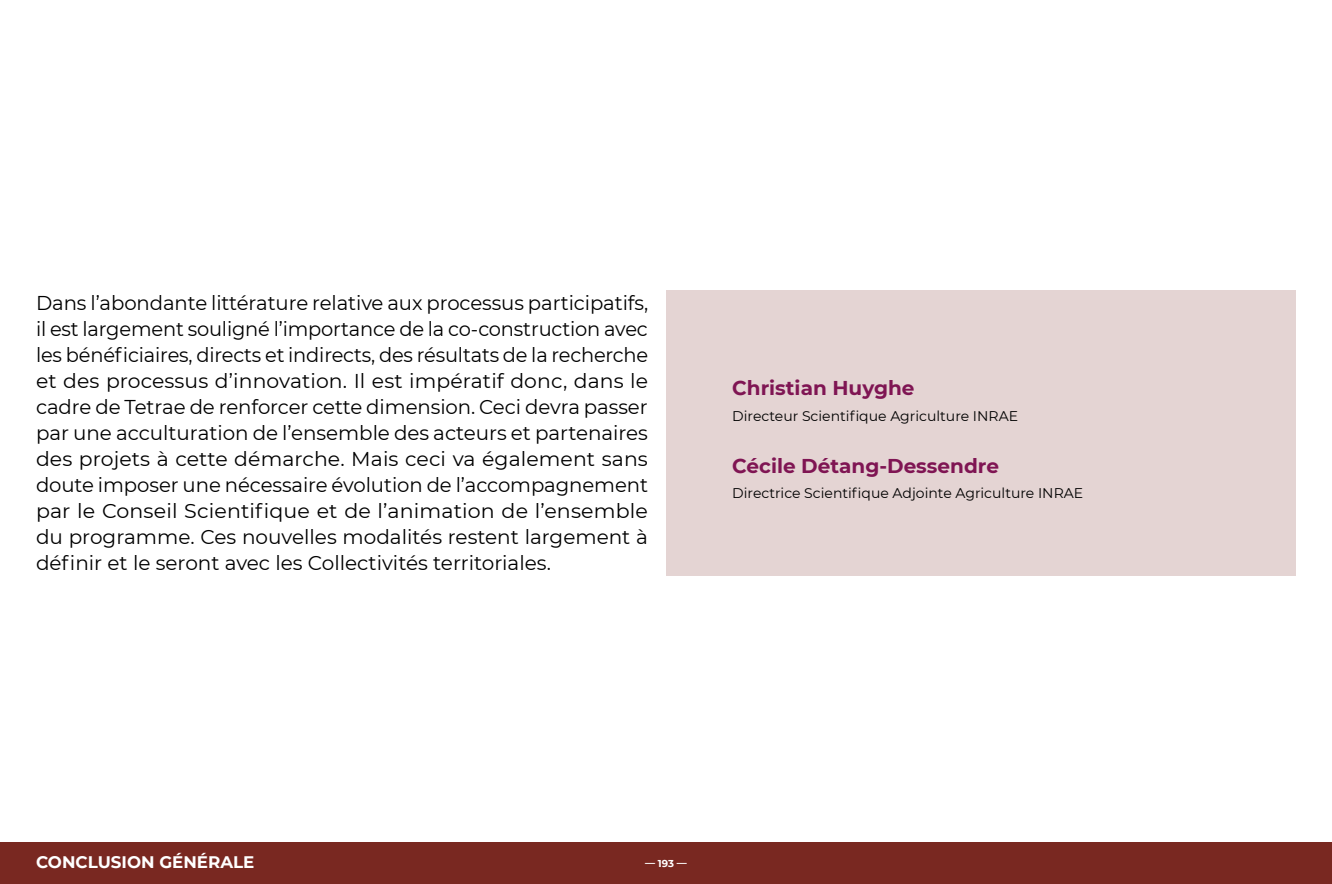
<style>
.page{position:relative;width:1332px;height:884px;background:#fff}
.page>*{position:absolute;margin:0;border:0;box-sizing:border-box;transform-origin:0 0}
.t1{font:20px/26px "Montserrat";color:#000;text-align:justify}
.t2{font:700 20px "Montserrat";color:#7f1553}
.t3{font:700 16.7px "Montserrat";color:#fff}
.t4{font:14px "Montserrat";color:#000}
.t5{font:700 10px "Montserrat";color:#fff}
</style>
<div class="page">
<div style="left:0;top:842px;width:1332px;height:42px;background:#792821"></div>
<div style="left:666px;top:291px;width:630px;height:285px;background:#e4d4d3"></div>
<p class="t1" style="left:36px;top:289px;width:614px">Dans l’abondante littérature relative aux processus participatifs, il est largement souligné l’importance de la co-construction avec les bénéficiaires, directs et indirects, des résultats de la recherche et des processus d’innovation. Il est impératif donc, dans le cadre de Tetrae de renforcer cette dimension. Ceci devra passer par une acculturation de l’ensemble des acteurs et partenaires des projets à cette démarche. Mais ceci va également sans doute imposer une nécessaire évolution de l’accompagnement par le Conseil Scientifique et de l’animation de l’ensemble du programme. Ces nouvelles modalités restent largement à définir et le seront avec les Collectivités territoriales.</p>
<p class="t2" style="left:732px;top:373px;width:184px">Christian Huyghe</p>
<p class="t4" style="left:732px;top:406px;width:287px">Directeur Scientifique Agriculture INRAE</p>
<p class="t2" style="left:732px;top:451px;width:268px">Cécile Détang-Dessendre</p>
<p class="t4" style="left:732px;top:483px;width:352px">Directrice Scientifique Adjointe Agriculture INRAE</p>
<p class="t3" style="left:36px;top:850px;width:220px">CONCLUSION GÉNÉRALE</p>
<p class="t5" style="left:645px;top:856px;width:43px">— 193 —</p>
</div>
